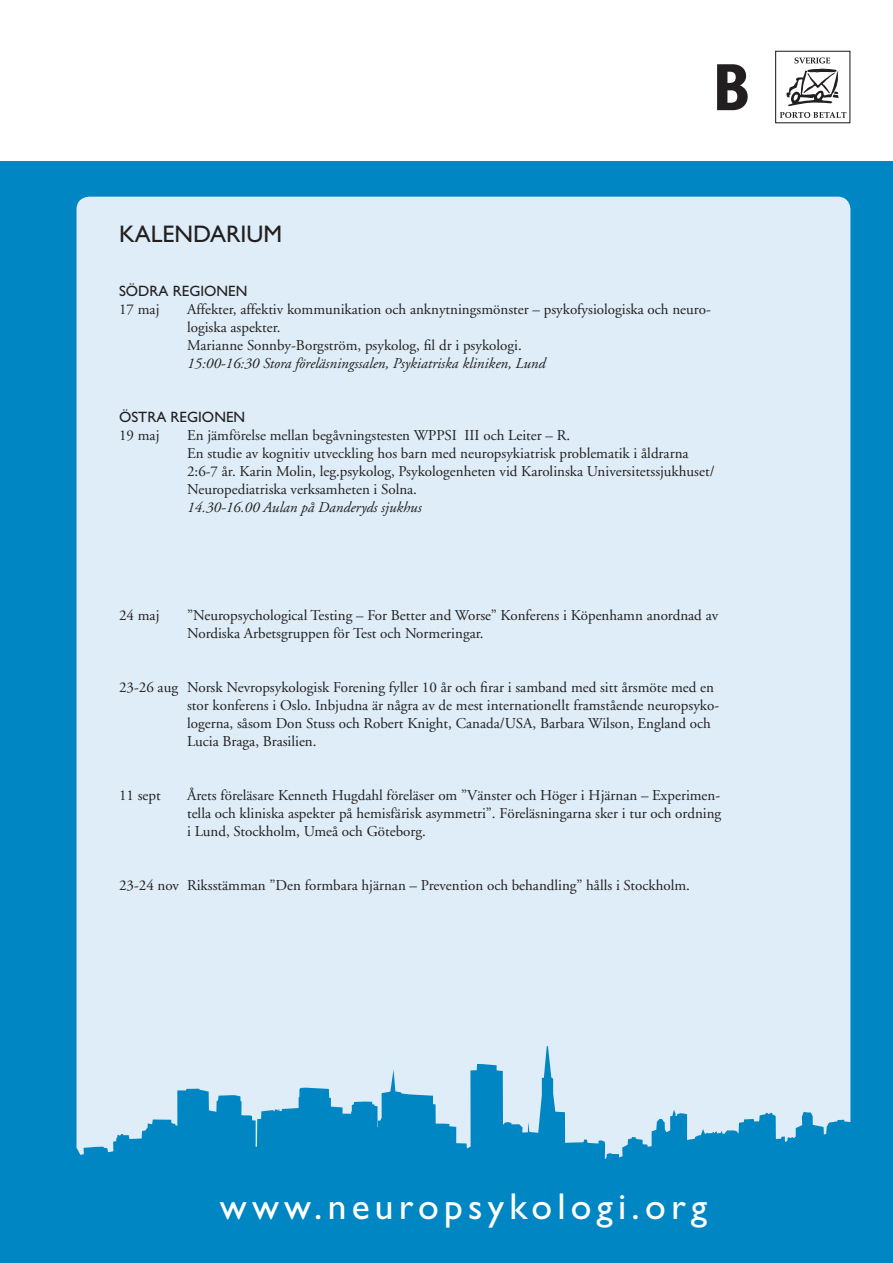
<style>
.page{position:relative;width:893px;height:1263px;background:#fff}
.page>*{position:absolute;margin:0;border:0;box-sizing:border-box;transform-origin:0 0}
.t1{font:37.5px "Gill Sans";letter-spacing:.14em;color:#fff}
.t2{font:24px "Gill Sans";color:#231f20}
.t3{font:15px/18px "Adobe Garamond";color:#231f20}
.t4{font:italic 15px "Adobe Garamond";color:#231f20}
.t5{font:15px "Gill Sans";color:#231f20}
</style>
<div class="page">
<div style="left:0;top:162px;width:893px;height:1101px;background:#0086c3"></div>
<svg style="left:780px;top:112px;width:66px;height:6px"></svg>
<div style="left:775px;top:51px;width:75px;height:72px;border:1px solid #231f20"></div>
<svg style="left:717px;top:64px;width:31px;height:46px"></svg>
<svg style="left:786px;top:58px;width:53px;height:48px"></svg>
<div style="left:77px;top:197px;width:773px;height:981px;background:#deedf7;border-radius:13px"></div>
<svg style="left:76px;top:1046px;width:775px;height:132px"></svg>
<h2 class="t2" style="left:119px;top:220px;width:165px">KALENDARIUM</h2>
<p class="t5" style="left:119px;top:282px;width:130px">SÖDRA REGIONEN</p>
<p class="t3" style="left:119px;top:301px;width:42px">17 maj</p>
<p class="t3" style="left:187px;top:301px;width:525px">Affekter, affektiv kommunikation och anknytningsmönster – psyko fysiologiska och neuro&shy;logiska aspekter.<br>Marianne Sonnby-Borgström, psykolog, fil dr i psykologi.</p>
<p class="t4" style="left:187px;top:355px;width:360px">15:00-16:30 Stora föreläsningssalen, Psykiatriska kliniken, Lund</p>
<p class="t5" style="left:119px;top:408px;width:128px">ÖSTRA REGIONEN</p>
<p class="t3" style="left:119px;top:427px;width:42px">19 maj</p>
<p class="t3" style="left:187px;top:427px;width:529px">En jämförelse mellan begåvningstesten WPPSI III och Leiter – R.<br>En studie av kognitiv utveckling hos barn med neuropsykiatrisk problematik i åldrarna 2:6-7 år. Karin Molin, leg.psykolog, Psykologenheten vid Karolinska Universitetssjukhuset/ Neuropediatriska verksamheten i Solna.</p>
<p class="t4" style="left:187px;top:499px;width:236px">14.30-16.00 Aulan på Danderyds sjukhus</p>
<p class="t3" style="left:119px;top:607px;width:42px">24 maj</p>
<p class="t3" style="left:187px;top:607px;width:533px">”Neuropsychological Testing – For Better and Worse” Konferens i Köpenhamn anordnad av<br>Nordiska Arbetsgruppen för Test och Normeringar.</p>
<p class="t3" style="left:187px;top:679px;width:534px;text-indent:-68px">23-26 aug Norsk Nevropsykologisk Forening fyller 10 år och firar i samband med sitt årsmöte med en stor konferens i Oslo. Inbjudna är några av de mest internationellt framstående neuropsyko&shy;logerna, såsom Don Stuss och Robert Knight, Canada/USA, Barbara Wilson, England och Lucia Braga, Brasilien.</p>
<p class="t3" style="left:119px;top:787px;width:43px">11 sept</p>
<p class="t3" style="left:187px;top:787px;width:536px;text-align:justify">Årets föreläsare Kenneth Hugdahl föreläser om ”Vänster och Höger i Hjärnan – Experimen&shy;tella och kliniska aspekter på hemisfärisk asymmetri”. Föreläsningarna sker i tur och ordning i Lund, Stockholm, Umeå och Göteborg.</p>
<p class="t3" style="left:119px;top:877px;width:572px">23-24 nov Riksstämman ”Den formbara hjärnan – Prevention och behandling” hålls i Stockholm.</p>
<h1 class="t1" style="left:220px;top:1185px;width:489px">www.neuropsykologi.org</h1>
</div>
